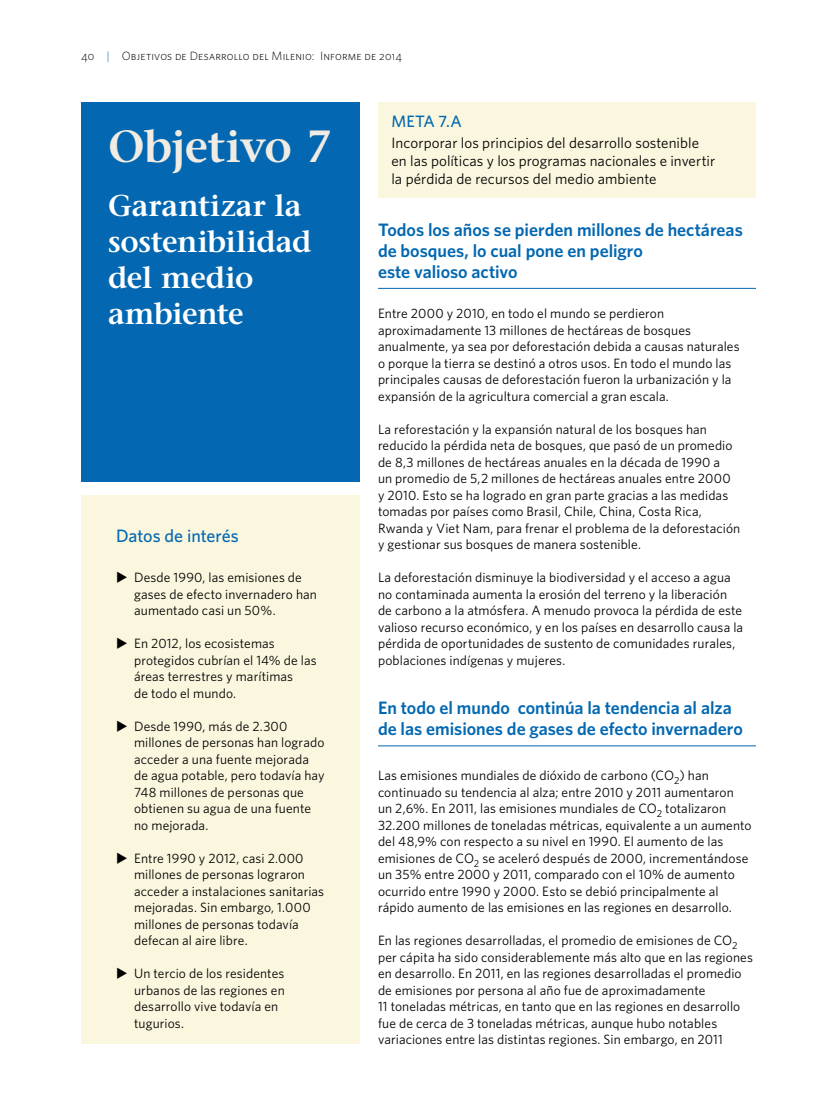
<style>
.page{position:relative;width:837px;height:1107px;background:#fff}
.page>*{position:absolute;margin:0;border:0;box-sizing:border-box;transform-origin:0 0}
.Head_2_Goal_number{font:600 45px "Stone Serif Std";letter-spacing:-.015em;color:#f0ece3}
.Head_3_Goal_text{font:600 30px/36px "Stone Serif Std";letter-spacing:-.01em;color:#fff}
.Head_4__Blue{font:600 18px/21px "Whitney";color:#0368b1}
.Graphic___image{font:500 18px "Whitney";letter-spacing:-.005em;color:#0368b1}
.Target_head{font:500 16.5px "Whitney";color:#0368b1}
.Target_text{font:15px/18px "Whitney";letter-spacing:.005em;color:#000}
.Body_text{font:13.5px/16.5px "Whitney";letter-spacing:.01em;color:#000}
.Running_head_left{font:12px "Whitney Light SC";letter-spacing:.015em;color:#000}
.s1{color:#0368b1}
</style>
<div class="page">
<div style="left:81px;top:495px;width:279px;height:549px;background:#fbf7df"></div>
<div style="left:81px;top:102px;width:279px;height:380px;background:#0368b1"></div>
<hr style="left:378px;top:288px;width:378px;height:1px;background:#0368b1">
<hr style="left:378px;top:746px;width:378px;height:1px;background:#0368b1">
<div style="left:378px;top:102px;width:378px;height:96px;background:#fbf7df"></div>
<p class="Running_head_left" style="left:81px;top:49px;width:323px">40 <span class="s1">|</span> Objetivos de Desarrollo del Milenio: Informe de 2014</p>
<p class="Head_2_Goal_number" style="left:108px;top:120px;width:226px">Objetivo 7</p>
<p class="Head_3_Goal_text" style="left:108px;top:188px;width:205px">Garantizar la sostenibilidad del medio ambiente</p>
<p class="Graphic___image" style="left:116px;top:525px;width:124px">Datos de interés</p>
<p class="Body_text" style="left:134px;top:569px;width:184px">Desde 1990, las emisiones de gases de efecto invernadero han aumentado casi un 50%.</p>
<p class="Body_text" style="left:134px;top:635px;width:184px">En 2012, los ecosistemas protegidos cubrían el 14% de las áreas terrestres y marítimas<br>de todo el mundo.</p>
<p class="Body_text" style="left:134px;top:717px;width:192px">Desde 1990, más de 2.300 millones de personas han logrado acceder a una fuente mejorada de agua potable, pero todavía hay<br>748 millones de personas que obtienen su agua de una fuente no mejorada.</p>
<p class="Body_text" style="left:134px;top:849px;width:192px">Entre 1990 y 2012, casi 2.000 millones de personas lograron acceder a instalaciones sanitarias mejoradas. Sin embargo, 1.000 millones de personas todavía defecan al aire libre.</p>
<p class="Body_text" style="left:134px;top:965px;width:152px">Un tercio de los residentes urbanos de las regiones en desarrollo vive todavía en tugurios.</p>
<p class="Target_head" style="left:392px;top:112px;width:72px">META 7.A</p>
<p class="Target_text" style="left:392px;top:134px;width:325px">Incorporar los principios del desarrollo sostenible en las políticas y los programas nacionales e invertir la pérdida de recursos del medio ambiente</p>
<p class="Head_4__Blue" style="left:378px;top:218px;width:366px">Todos los años se pierden millones de hectáreas de bosques, lo cual pone en peligro<br>este valioso activo</p>
<p class="Body_text" style="left:378px;top:305px;width:363px">Entre 2000 y 2010, en todo el mundo se perdieron aproximadamente 13 millones de hectáreas de bosques anualmente, ya sea por deforestación debida a causas naturales o porque la tierra se destinó a otros usos. En todo el mundo las principales causas de deforestación fueron la urbanización y la expansión de la agricultura comercial a gran escala.</p>
<p class="Body_text" style="left:378px;top:420px;width:364px">La reforestación y la expansión natural de los bosques han reducido la pérdida neta de bosques, que pasó de un promedio de 8,3 millones de hectáreas anuales en la década de 1990 a<br>un promedio de 5,2 millones de hectáreas anuales entre 2000 y 2010. Esto se ha logrado en gran parte gracias a las medidas tomadas por países como Brasil, Chile, China, Costa Rica, Rwanda y Viet Nam, para frenar el problema de la deforestación y gestionar sus bosques de manera sostenible.</p>
<p class="Body_text" style="left:378px;top:569px;width:367px">La deforestación disminuye la biodiversidad y el acceso a agua no contaminada aumenta la erosión del terreno y la liberación de carbono a la atmósfera. A menudo provoca la pérdida de este valioso recurso económico, y en los países en desarrollo causa la pérdida de oportunidades de sustento de comunidades rurales, poblaciones indígenas y mujeres.</p>
<p class="Head_4__Blue" style="left:378px;top:697px;width:366px">En todo el mundo continúa la tendencia al alza de las emisiones de gases de efecto invernadero</p>
<p class="Body_text" style="left:378px;top:767px;width:375px">Las emisiones mundiales de dióxido de carbono (CO<sub>2</sub>) han continuado su tendencia al alza; entre 2010 y 2011 aumentaron<br>un 2,6%. En 2011, las emisiones mundiales de CO<sub>2</sub> totalizaron 32.200 millones de toneladas métricas, equivalente a un aumento del 48,9% con respecto a su nivel en 1990. El aumento de las emisiones de CO<sub>2</sub> se aceleró después de 2000, incrementándose un 35% entre 2000 y 2011, comparado con el 10% de aumento ocurrido entre 1990 y 2000. Esto se debió principalmente al rápido aumento de las emisiones en las regiones en desarrollo.</p>
<p class="Body_text" style="left:378px;top:932px;width:377px">En las regiones desarrolladas, el promedio de emisiones de CO<sub>2 </sub>per cápita ha sido considerablemente más alto que en las regiones en desarrollo. En 2011, en las regiones desarrolladas el promedio de emisiones por persona al año fue de aproximadamente<br>11 toneladas métricas, en tanto que en las regiones en desarrollo fue de cerca de 3 toneladas métricas, aunque hubo notables variaciones entre las distintas regiones. Sin embargo, en 2011</p>
</div>
